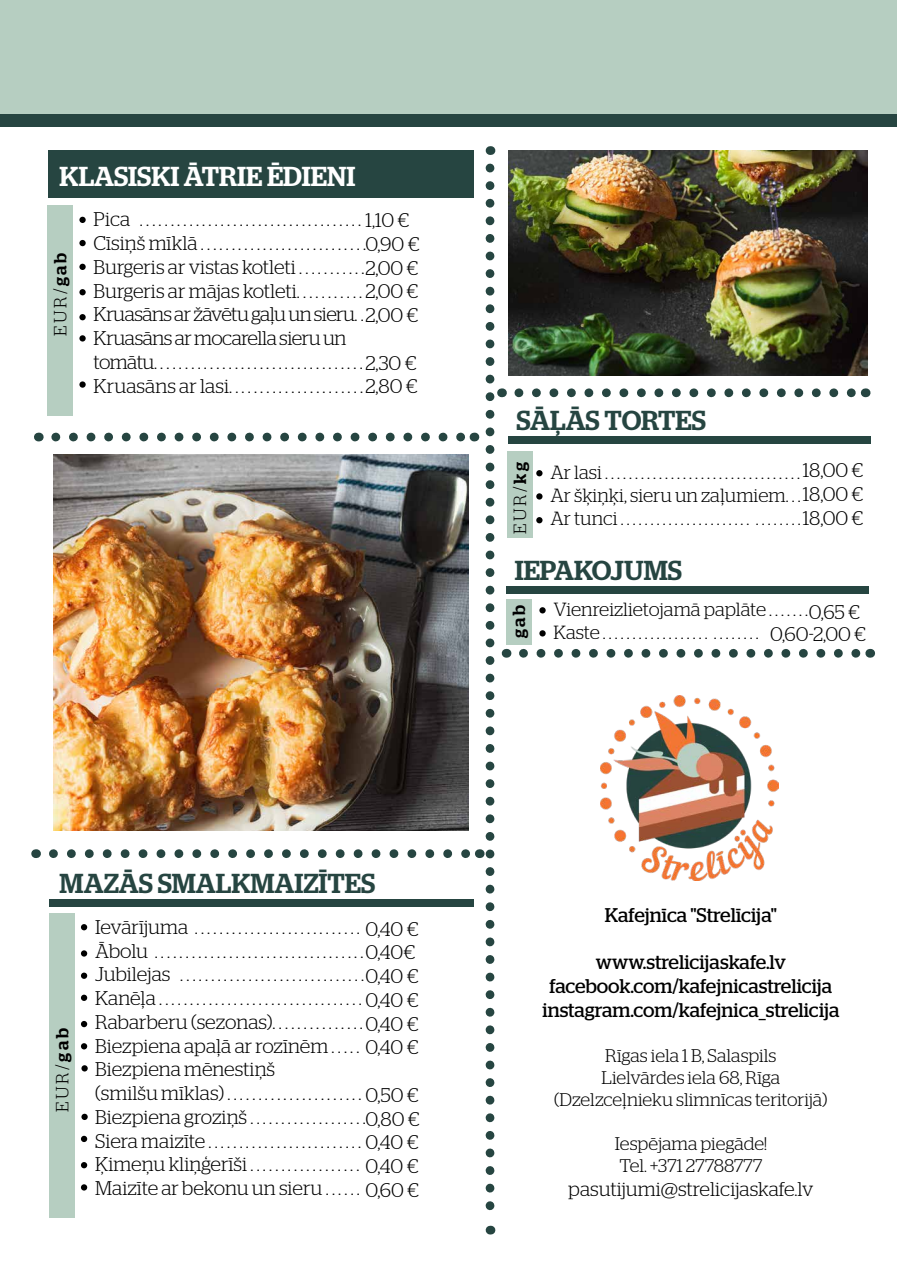
<style>
.page{position:relative;width:897px;height:1269px;background:#fff}
.page>*{position:absolute;margin:0;border:0;box-sizing:border-box;transform-origin:0 0}
.t1{font:500 27.47px "Stag";color:#264541}
.t2{font:500 27.47px "Stag";color:#fff}
.t3{font:300 19.78px/23.8px "Stag";color:#000}
.t4{font:19.78px/23.8px "Stag";color:#000;text-align:center}
.t5{font:300 19.07px/22.8px "Stag";color:#000;text-align:justify}
.t6{font:300 18.2px/21.9px "Stag";color:#000;text-align:center}
.t7{font:300 17.68px "Stag";letter-spacing:.145em;color:#000}
.t8{font:500 17.68px "Stag";color:#000}
.s1{font-weight:500}
.s2{font-size:19.78px}
</style>
<div class="page">
<div style="left:47px;top:205px;width:26px;height:210px;background:#b6cec1"></div>
<div style="left:48px;top:150px;width:426px;height:48px;background:#264541"></div>
<div style="left:49px;top:912px;width:26px;height:305px;background:#b6cec1"></div>
<svg style="left:523px;top:648px;width:338px;height:9px"></svg>
<svg style="left:53px;top:168px;width:441px;height:1066px"></svg>
<div style="left:0;top:113px;width:897px;height:14px;background:#264541"></div>
<div style="left:0;top:0;width:897px;height:113px;background:#b6cec1"></div>
<div style="left:507px;top:451px;width:26px;height:87px;background:#b6cec1"></div>
<div style="left:506px;top:599px;width:26px;height:45px;background:#b6cec1"></div>
<svg style="left:536px;top:470px;width:6px;height:6px"></svg>
<div style="left:539px;top:607px;width:7px;height:6px;background:#000;border-radius:50%"></div>
<div style="left:539px;top:630px;width:7px;height:6px;background:#000;border-radius:50%"></div>
<svg style="left:536px;top:493px;width:6px;height:6px"></svg>
<svg style="left:536px;top:517px;width:6px;height:6px"></svg>
<div style="left:508px;top:436px;width:362px;height:7px;background:#264541"></div>
<div style="left:507px;top:586px;width:362px;height:7px;background:#264541"></div>
<svg style="left:519px;top:388px;width:337px;height:9px"></svg>
<img style="left:600px;top:695px;width:179px;height:185px">
<img style="left:53px;top:455px;width:415px;height:375px">
<img style="left:509px;top:151px;width:358px;height:224px">
<h1 class="t2" style="left:60px;top:160px;width:297px">KLASISKI ĀTRIE ĒDIENI</h1>
<p class="t3" style="left:94px;top:207px;width:327px">Pica . . . . . . . . . . . . . . . . . . . . . . . . . . . . . . . . . . . . 1,10 € Cīsiņš mīklā . . . . . . . . . . . . . . . . . . . . . . . . . . .0,90 € Burgeris ar vistas kotleti . . . . . . . . . . .2,00 € Burgeris ar mājas kotleti. . . . . . . . . . . 2,00 € Kruasāns ar žāvētu gaļu un sieru. .2,00 € Kruasāns ar mocarella sieru un<br>tomātu. . . . . . . . . . . . . . . . . . . . . . . . . . . . . . . . . . 2,30 € Kruasāns ar lasi. . . . . . . . . . . . . . . . . . . . . .2,80 €</p>
<p class="t7" style="left:50px;top:336px;width:86px;rotate:-90deg">EUR/<span class="s1">gab</span></p>
<h1 class="t1" style="left:60px;top:867px;width:317px">MAZĀS SMALKMAIZĪTES</h1>
<p class="t7" style="left:52px;top:1111px;width:86px;rotate:-90deg">EUR/<span class="s1">gab</span></p>
<p class="t3" style="left:95px;top:914px;width:325px">Ievārījuma . . . . . . . . . . . . . . . . . . . . . . . . . . . 0,40 € Ābolu . . . . . . . . . . . . . . . . . . . . . . . . . . . . . . . . . .0,40€ Jubilejas . . . . . . . . . . . . . . . . . . . . . . . . . . . . . .0,40 € Kanēļa . . . . . . . . . . . . . . . . . . . . . . . . . . . . . . . . . 0,40 € Rabarberu (sezonas). . . . . . . . . . . . . . .0,40 € Biezpiena apaļā ar rozīnēm . . . . . 0,40 €</p>
<p class="t3" style="left:95px;top:1080px;width:326px;text-align:justify">(smilšu mīklas) . . . . . . . . . . . . . . . . . . . . . . 0,50 € Biezpiena groziņš . . . . . . . . . . . . . . . . . . .0,80 € Siera maizīte . . . . . . . . . . . . . . . . . . . . . . . . . 0,40 € Ķimeņu kliņģerīši . . . . . . . . . . . . . . . . . . 0,40 € Maizīte ar bekonu un sieru . . . . . . 0,60 €</p>
<p class="t3" style="left:95px;top:1056px;width:181px">Biezpiena mēnestiņš</p>
<h1 class="t1" style="left:516px;top:404px;width:191px">SĀĻĀS TORTES</h1>
<p class="t7" style="left:510px;top:534px;width:74px;rotate:-90deg">EUR/<span class="s1">kg</span></p>
<p class="t5" style="left:550px;top:461px;width:315px">Ar lasi . . . . . . . . . . . . . . . . . . . . . . . . . . . . . . . . .<span class="s2">18,00 € </span>Ar šķiņķi, sieru un zaļumiem. . .<span class="s2">18,00 € </span>Ar tunci . . . . . . . . . . . . . . . . . . . . . . . . . . . . . .<span class="s2">18,00 €</span></p>
<h1 class="t1" style="left:515px;top:554px;width:169px">IEPAKOJUMS</h1>
<p class="t8" style="left:508px;top:638px;width:35px;rotate:-90deg">gab</p>
<p class="t5" style="left:553px;top:598px;width:256px">Vienreizlietojamā paplāte . . . . . . .<br>Kaste . . . . . . . . . . . . . . . . . . . . . . . . . .</p>
<p class="t3" style="left:770px;top:601px;width:98px;line-height:21.3px;text-indent:39px">0,65 €<br>0,60-2,00 €</p>
<p class="t4" style="left:605px;top:902px;width:173px">Kafejnīca "Strelīcija"</p>
<p class="t4" style="left:542px;top:949px;width:298px">www.strelicijaskafe.lv facebook.com/kafejnicastrelicija instagram.com/kafejnica_strelicija</p>
<p class="t6" style="left:554px;top:1044px;width:275px">Rīgas iela 1 B, Salaspils<br>Lielvārdes iela 68, Rīga (Dzelzceļnieku slimnīcas teritorijā)</p>
<p class="t6" style="left:615px;top:1132px;width:153px;text-align:left">Iespējama piegāde!<br>Tel. +371 27788777</p>
<p class="t3" style="left:568px;top:1176px;width:247px">pasutijumi@strelicijaskafe.lv</p>
</div>
